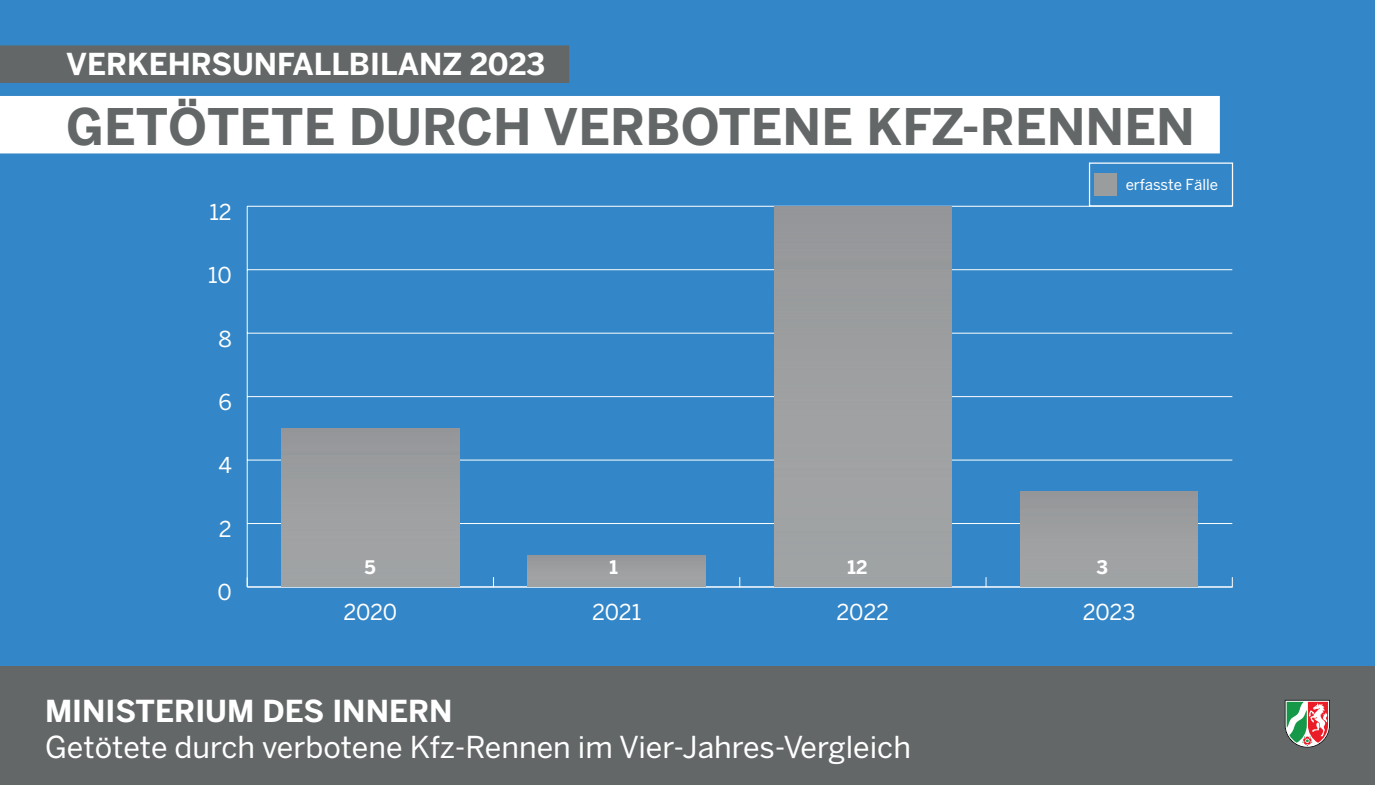
<style>
.page{position:relative;width:1375px;height:785px;background:#fff}
.page>*{position:absolute;margin:0;border:0;box-sizing:border-box;transform-origin:0 0}
.t1{font:700 50px "Benton Sans";color:#636767}
.t2{font:700 30.12px "Benton Sans";color:#fff}
.t3{font:30px "Benton Sans";color:#fff}
.t4{font:700 30px "Benton Sans";color:#fff}
.t5{font:21.75px "Benton Sans";letter-spacing:-.01em;color:#fff}
.t6{font:700 18.62px "Benton Sans";color:#fff}
.t7{font:15px "Benton Sans";color:#fff}
</style>
<div class="page">
<div style="left:0;top:0;width:1375px;height:769px;background:#3386c7"></div>
<svg style="left:739px;top:577px;width:2px;height:10px"></svg>
<hr style="left:247px;top:206px;width:1px;height:381px;background:#fff">
<hr style="left:247px;top:587px;width:985px;height:1px;background:#fff">
<hr style="left:247px;top:523px;width:985px;height:1px;background:#fff">
<hr style="left:247px;top:460px;width:985px;height:1px;background:#fff">
<hr style="left:247px;top:396px;width:985px;height:1px;background:#fff">
<hr style="left:247px;top:333px;width:985px;height:1px;background:#fff">
<hr style="left:247px;top:269px;width:985px;height:1px;background:#fff">
<hr style="left:247px;top:206px;width:985px;height:1px;background:#fff">
<div style="left:282px;top:428px;width:177px;height:159px;background:#9ea0a1"></div>
<div style="left:528px;top:555px;width:177px;height:32px;background:#9ea0a1"></div>
<div style="left:774px;top:206px;width:178px;height:381px;background:#9ea0a1"></div>
<div style="left:1021px;top:492px;width:177px;height:95px;background:#9ea0a1"></div>
<div style="left:0;top:45px;width:569px;height:38px;background:#636767"></div>
<div style="left:0;top:666px;width:1375px;height:119px;background:#636767"></div>
<div style="left:1089px;top:162px;width:144px;height:45px;background:#3386c7;border:1px solid #fff"></div>
<div style="left:1094px;top:173px;width:23px;height:23px;background:#9a9d9e"></div>
<div style="left:0;top:96px;width:1220px;height:57px;background:#fff"></div>
<svg style="left:1285px;top:700px;width:45px;height:48px"></svg>
<p class="t4" style="left:66px;top:47px;width:481px">VERKEHRSUNFALLBILANZ 2023</p>
<h1 class="t1" style="left:66px;top:97px;width:1130px">GETÖTETE DURCH VERBOTENE KFZ-RENNEN</h1>
<p class="t5" style="left:209px;top:199px;width:24px">12</p>
<p class="t5" style="left:208px;top:262px;width:25px">10</p>
<p class="t5" style="left:218px;top:326px;width:15px">8</p>
<p class="t5" style="left:218px;top:389px;width:15px">6</p>
<p class="t5" style="left:218px;top:453px;width:15px">4</p>
<p class="t5" style="left:219px;top:516px;width:14px">2</p>
<p class="t5" style="left:217px;top:580px;width:16px">0</p>
<p class="t7" style="left:1126px;top:176px;width:94px">erfasste Fälle</p>
<p class="t6" style="left:364px;top:556px;width:13px">5</p>
<p class="t6" style="left:610px;top:556px;width:10px">1</p>
<p class="t6" style="left:848px;top:556px;width:21px">12</p>
<p class="t6" style="left:1096px;top:556px;width:13px">3</p>
<p class="t5" style="left:343px;top:599px;width:55px">2020</p>
<p class="t5" style="left:592px;top:599px;width:51px">2021</p>
<p class="t5" style="left:837px;top:599px;width:54px">2022</p>
<p class="t5" style="left:1083px;top:599px;width:54px">2023</p>
<p class="t2" style="left:45px;top:693px;width:409px">MINISTERIUM DES INNERN</p>
<p class="t3" style="left:45px;top:729px;width:867px">Getötete durch verbotene Kfz-Rennen im Vier-Jahres-Vergleich</p>
</div>
